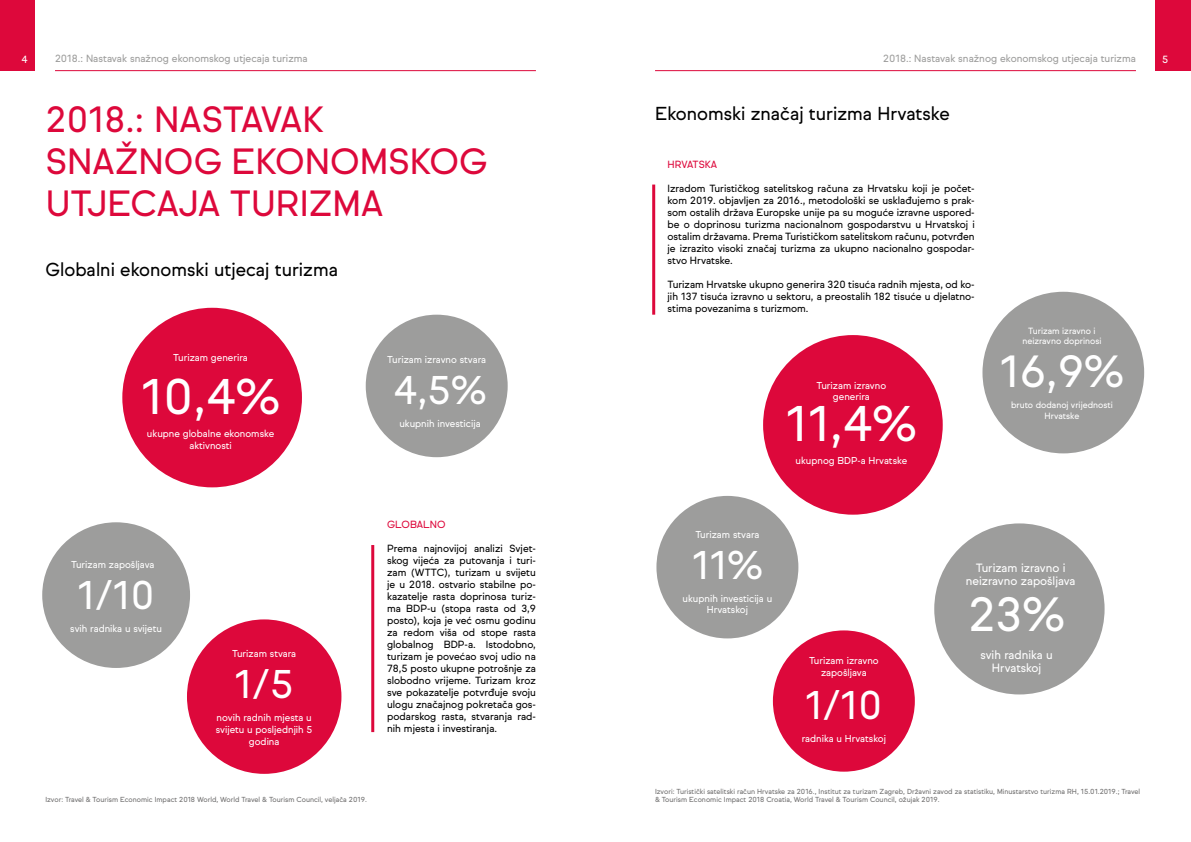
<style>
.page{position:relative;width:1191px;height:842px;background:#fff}
.page>*{position:absolute;margin:0;border:0;box-sizing:border-box;transform-origin:0 0}
.t1{font:48px "Sul Sans";color:#fff}
.t2{font:46.1px "Sul Sans";color:#fff}
.t3{font:43.2px "Sul Sans";color:#fff}
.t4{font:38.4px "Sul Sans";color:#fff}
.t5{font:35px/42px "Sul Sans";color:#dd083b}
.t6{font:18px "Sul Sans";color:#000}
.t7{font:11.5px/13.8px "Sul Sans";color:#fff;text-align:center}
.t8{font:10px/12px "Sul Sans";color:#000;text-align:justify}
.t9{font:10px "Sul Sans";color:#9d9d9c}
.t10{font:10px "Sul Sans";color:#dd083b}
.t11{font:10px "Sul Sans";color:#fff}
.t12{font:9.6px/11.5px "Sul Sans";color:#fff;text-align:center}
.t13{font:8.6px/10.4px "Sul Sans";color:#fff;text-align:center}
.t14{font:7px/8.4px "Sul Sans";color:#706f6f}
</style>
<div class="page">
<div style="left:0;top:0;width:35px;height:71px;background:#dd083b"></div>
<div style="left:1155px;top:0;width:36px;height:71px;background:#dd083b"></div>
<hr style="left:55px;top:70px;width:481px;height:1px;background:#dd083b">
<hr style="left:655px;top:70px;width:481px;height:1px;background:#dd083b">
<hr style="left:652px;top:185px;width:3px;height:130px;background:#dd083b">
<hr style="left:371px;top:545px;width:3px;height:187px;background:#dd083b">
<div style="left:122px;top:308px;width:180px;height:179px;background:#dd083b;border-radius:50%"></div>
<div style="left:763px;top:335px;width:179px;height:180px;background:#dd083b;border-radius:50%"></div>
<div style="left:982px;top:292px;width:162px;height:161px;background:#9d9d9c;border-radius:50%"></div>
<div style="left:366px;top:315px;width:141px;height:142px;background:#9d9d9c;border-radius:50%"></div>
<div style="left:934px;top:523px;width:170px;height:171px;background:#9d9d9c;border-radius:50%"></div>
<div style="left:656px;top:496px;width:142px;height:142px;background:#9d9d9c;border-radius:50%"></div>
<div style="left:42px;top:522px;width:148px;height:146px;background:#9d9d9c;border-radius:50%"></div>
<div style="left:187px;top:619px;width:154px;height:155px;background:#dd083b;border-radius:50%"></div>
<div style="left:773px;top:630px;width:142px;height:142px;background:#dd083b;border-radius:50%"></div>
<p class="t11" style="left:21px;top:53px;width:8px">4</p>
<p class="t9" style="left:55px;top:52px;width:254px">2018.: Nastavak snažnog ekonomskog utjecaja turizma</p>
<p class="t9" style="left:883px;top:52px;width:254px">2018.: Nastavak snažnog ekonomskog utjecaja turizma</p>
<p class="t11" style="left:1162px;top:53px;width:8px">5</p>
<h3 class="t5" style="left:46px;top:98px;width:443px">2018.: NASTAVAK<br>SNAŽNOG EKONOMSKOG<br>UTJECAJA TURIZMA</h3>
<h3 class="t6" style="left:45px;top:259px;width:294px">Globalni ekonomski utjecaj turizma</h3>
<p class="t12" style="left:173px;top:352px;width:76px">Turizam generira</p>
<h1 class="t1" style="left:141px;top:368px;width:141px">10,4%</h1>
<p class="t12" style="left:147px;top:428px;width:129px">ukupne globalne ekonomske aktivnosti</p>
<p class="t12" style="left:71px;top:559px;width:85px">Turizam zapošljava</p>
<h3 class="t4" style="left:77px;top:572px;width:79px">1/10</h3>
<p class="t12" style="left:70px;top:623px;width:93px">svih radnika u svijetu</p>
<p class="t12" style="left:232px;top:648px;width:66px">Turizam stvara</p>
<h3 class="t4" style="left:234px;top:662px;width:61px">1/5</h3>
<p class="t12" style="left:216px;top:712px;width:98px">novih radnih mjesta u svijetu u posljednjih 5 godina</p>
<p class="t12" style="left:387px;top:354px;width:100px">Turizam izravno stvara</p>
<h3 class="t4" style="left:393px;top:368px;width:95px">4,5%</h3>
<p class="t12" style="left:399px;top:418px;width:83px">ukupnih investicija</p>
<p class="t10" style="left:387px;top:518px;width:60px">GLOBALNO</p>
<p class="t8" style="left:387px;top:542px;width:150px">Prema najnovijoj analizi Svjet&shy;skog vijeća za putovanja i turi&shy;zam (WTTC), turizam u svijetu je u 2018. ostvario stabilne po&shy;kazatelje rasta doprinosa turiz&shy;ma BDP-u (stopa rasta od 3,9 posto), koja je već osmu godinu za redom viša od stope rasta globalnog BDP-a. Istodobno, turizam je povećao svoj udio na 78,5 posto ukupne potrošnje za slobodno vrijeme. Turizam kroz sve pokazatelje potvrđuje svoju ulogu značajnog pokretača gos&shy;podarskog rasta, stvaranja rad&shy;nih mjesta i investiranja.</p>
<h3 class="t6" style="left:655px;top:103px;width:296px">Ekonomski značaj turizma Hrvatske</h3>
<p class="t10" style="left:667px;top:158px;width:51px">HRVATSKA</p>
<p class="t8" style="left:667px;top:182px;width:309px">Izradom Turističkog satelitskog računa za Hrvatsku koji je počet&shy;kom 2019. objavljen za 2016., metodološki se usklađujemo s prak&shy;som ostalih država Europske unije pa su moguće izravne uspored&shy;be o doprinosu turizma nacionalnom gospodarstvu u Hrvatskoj i ostalim državama. Prema Turističkom satelitskom računu, potvrđen je izrazito visoki značaj turizma za ukupno nacionalno gospodar&shy;stvo Hrvatske.</p>
<p class="t8" style="left:667px;top:278px;width:309px">Turizam Hrvatske ukupno generira 320 tisuća radnih mjesta, od ko&shy;jih 137 tisuća izravno u sektoru, a preostalih 182 tisuće u djelatno&shy;stima povezanima s turizmom.</p>
<p class="t12" style="left:816px;top:380px;width:71px">Turizam izravno generira</p>
<p class="t12" style="left:695px;top:528px;width:66px">Turizam stvara</p>
<h1 class="t1" style="left:786px;top:396px;width:132px">11,4%</h1>
<p class="t12" style="left:795px;top:455px;width:113px">ukupnog BDP-a Hrvatske</p>
<p class="t13" style="left:1022px;top:325px;width:81px">Turizam izravno i neizravno doprinosi</p>
<h3 class="t3" style="left:999px;top:346px;width:126px">16,9%</h3>
<p class="t13" style="left:1011px;top:400px;width:103px">bruto dodanoj vrijednosti<br>Hrvatske</p>
<h3 class="t4" style="left:692px;top:542px;width:72px">11%</h3>
<p class="t12" style="left:682px;top:592px;width:91px">ukupnih investicija u</p>
<p class="t12" style="left:707px;top:604px;width:43px">Hrvatskoj</p>
<p class="t12" style="left:809px;top:655px;width:71px">Turizam izravno zapošljava</p>
<h3 class="t4" style="left:805px;top:682px;width:79px">1/10</h3>
<p class="t12" style="left:801px;top:732px;width:86px">radnika u Hrvatskoj</p>
<p class="t7" style="left:965px;top:561px;width:111px">Turizam izravno i neizravno zapošljava</p>
<h2 class="t2" style="left:968px;top:587px;width:98px">23%</h2>
<p class="t7" style="left:980px;top:648px;width:74px">svih radnika u<br>Hrvatskoj</p>
<p class="t14" style="left:45px;top:796px;width:323px">Izvor: Travel &amp; Tourism Economic Impact 2018 World, World Travel &amp; Tourism Council, veljača 2019.</p>
<p class="t14" style="left:655px;top:787px;width:487px">Izvori: Turistički satelitski račun Hrvatske za 2016., Institut za turizam Zagreb, Državni zavod za statistiku, Minustarstvo turizma RH, 15.01.2019.; Travel &amp; Tourism Economic Impact 2018 Croatia, World Travel &amp; Tourism Council, ožujak 2019.</p>
</div>
